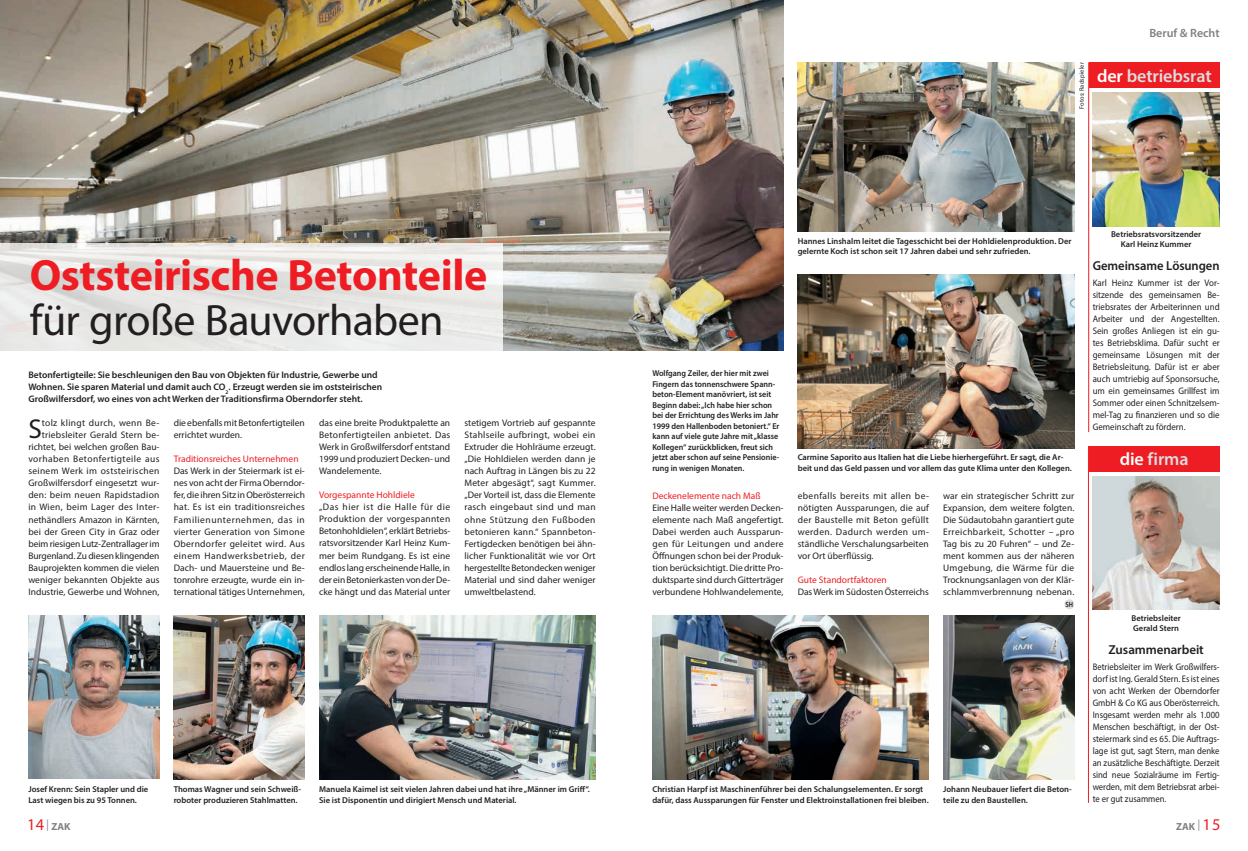
<style>
.page{position:relative;width:1248px;height:851px;background:#fff}
.page>*{position:absolute;margin:0;border:0;box-sizing:border-box;transform-origin:0 0}
.t1{font:700 44px/45px "Myriad Pro";letter-spacing:-.01em;color:#ee1d23}
.t2{font:27.3px "Myriad Pro";color:#231f20}
.t3{font:600 18px "Myriad Pro";letter-spacing:-.01em;color:#dcdddf}
.t4{font:600 13px "Myriad Pro";letter-spacing:-.005em;color:#231f20}
.t5{font:600 12px "Myriad Pro";color:#808285}
.t6{font:700 10.3px "Myriad Pro";letter-spacing:.005em;color:#808285}
.t7{font:9.5px/12px "Myriad Pro";color:#231f20;text-align:justify}
.t8{font:9.5px/12px "Myriad Pro";color:#231f20;text-align:justify;scale:.93 1}
.t9{font:9.5px/12px "Myriad Pro";color:#231f20;text-align:justify;scale:.91 1}
.t10{font:600 9.5px/12px "Myriad Pro";color:#231f20}
.t11{font:9.5px "Myriad Pro";color:#ee1d23}
.t12{font:600 8.5px/10.5px "Myriad Pro";color:#231f20}
.t13{font:600 8.5px/10.5px "Myriad Pro";color:#231f20;scale:.95 1}
.t14{font:600 7.5px "Myriad Pro";color:#231f20;scale:.85 1}
.t15{font:6.4px "Myriad Pro";letter-spacing:.015em;color:#231f20}
.s1{font-weight:400;color:#231f20}
.s2{font-weight:400;font-size:16.4px;color:#ee1d23}
.s3{color:#fff}
</style>
<div class="page">
<hr style="left:1088px;top:446px;width:1px;height:356px;background:#ee1d23">
<hr style="left:1088px;top:62px;width:1px;height:370px;background:#ee1d23">
<img style="left:0;top:0;width:783px;height:350px">
<svg style="left:0;top:244px;width:503px;height:107px;background:#e7e7e5"></svg>
<img style="left:797px;top:62px;width:276px;height:169px">
<img style="left:797px;top:274px;width:277px;height:174px">
<img style="left:28px;top:615px;width:131px;height:163px">
<div style="left:1088px;top:62px;width:131px;height:26px;background:#ee1d23"></div>
<img style="left:1092px;top:92px;width:127px;height:134px">
<div style="left:1088px;top:446px;width:131px;height:25px;background:#ee1d23"></div>
<img style="left:1092px;top:476px;width:127px;height:133px">
<img style="left:174px;top:615px;width:131px;height:164px">
<img style="left:652px;top:615px;width:276px;height:164px">
<div style="left:1064px;top:599px;width:10px;height:10px;background:#dcdddf;border-radius:50%"></div>
<img style="left:943px;top:615px;width:130px;height:164px">
<img style="left:319px;top:615px;width:276px;height:164px">
<p class="t1" style="left:30px;top:251px;width:459px">Oststeirische Betonteile <span class="s1">für große Bauvorhaben</span></p>
<p class="t10" style="left:28px;top:369px;width:355px">Betonfertigteile: Sie beschleunigen den Bau von Objekten für Industrie, Gewerbe und<br>Wohnen. Sie sparen Material und damit auch CO<sub>2</sub>. Erzeugt werden sie im oststeirischen<br>Großwilfersdorf, wo eines von acht Werken der Traditionsfirma Oberndorfer steht.</p>
<p class="t7" style="left:28px;top:417px;width:133px;text-align:right">tolz klingt durch, wenn Be&shy;triebsleiter Gerald Stern be&shy;richtet, bei welchen großen Bau&shy;vorhaben Betonfertigteile aus seinem Werk im oststeirischen<br>Großwilfersdorf eingesetzt wur&shy;den: beim neuen Rapidstadion in Wien, beim Lager des Inter&shy;nethändlers Amazon in Kärnten, bei der Green City in Graz oder beim riesigen Lutz-Zentrallager im<br>Burgenland. Zu diesen klingenden<br>Bauprojekten kommen die vielen weniger bekannten Objekte aus<br>Industrie, Gewerbe und Wohnen,</p>
<p class="t2" style="left:28px;top:412px;width:15px">S</p>
<p class="t7" style="left:174px;top:417px;width:133px">die ebenfalls mit Betonfertigteilen errichtet wurden.</p>
<p class="t11" style="left:174px;top:453px;width:126px">Traditionsreiches Unternehmen</p>
<p class="t7" style="left:174px;top:465px;width:133px">Das Werk in der Steiermark ist ei&shy;nes von acht der Firma Oberndor&shy;fer, die ihren Sitz in Oberösterreich hat. Es ist ein traditionsreiches Familienunternehmen, das in vierter Generation von Simone Oberndorfer geleitet wird. Aus einem Handwerksbetrieb, der Dach- und Mauersteine und Be&shy;tonrohre erzeugte, wurde ein in&shy;ternational tätiges Unternehmen,</p>
<p class="t7" style="left:319px;top:417px;width:133px">das eine breite Produktpalette an Betonfertigteilen anbietet. Das Werk in Großwilfersdorf entstand 1999 und produziert Decken- und Wandelemente.</p>
<p class="t11" style="left:319px;top:489px;width:97px">Vorgespannte Hohldiele</p>
<p class="t7" style="left:319px;top:501px;width:133px">„Das hier ist die Halle für die Produktion der vorgespannten Betonhohldielen“, erklärt Betriebs&shy;ratsvorsitzender Karl Heinz Kum&shy;mer beim Rundgang. Es ist eine endlos lang erscheinende Halle, in der ein Betonierkasten von der De&shy;cke hängt und das Material unter</p>
<p class="t7" style="left:464px;top:417px;width:133px">stetigem Vortrieb auf gespannte Stahlseile aufbringt, wobei ein Extruder die Hohlräume erzeugt. „Die Hohldielen werden dann je nach Auftrag in Längen bis zu 22<br>Meter abgesägt“, sagt Kummer. „Der Vorteil ist, dass die Elemente rasch eingebaut sind und man ohne Stützung den Fußboden betonieren kann.“ Spannbeton-Fertigdecken benötigen bei ähn&shy;licher Funktionalität wie vor Ort hergestellte Betondecken weniger Material und sind daher weniger umweltbelastend.</p>
<p class="t12" style="left:28px;top:783px;width:121px">Josef Krenn: Sein Stapler und die<br>Last wiegen bis zu 95 Tonnen.</p>
<p class="t6" style="left:27px;top:820px;width:45px"><span class="s2">14</span> <sup>|</sup> ZAK</p>
<p class="t12" style="left:174px;top:783px;width:129px">Thomas Wagner und sein Schweiß&shy;roboter produzieren Stahlmatten.</p>
<p class="t12" style="left:319px;top:783px;width:272px">Manuela Kaimel ist seit vielen Jahren dabei und hat ihre „Männer im Grif“.<br>Sie ist Disponentin und dirigiert Mensch und Material.</p>
<p class="t15" style="left:1077px;top:109px;width:48px;rotate:-90deg">Fotos: Radspieler</p>
<p class="t5" style="left:1149px;top:26px;width:72px">Beruf &amp; Recht</p>
<p class="t3" style="left:1096px;top:64px;width:116px"><span class="s3">der</span> betriebsrat</p>
<p class="t12" style="left:797px;top:235px;width:275px">Hannes Linshalm leitet die Tagesschicht bei der Hohldielenproduktion. Der gelernte Koch ist schon seit 17 Jahren dabei und sehr zufrieden.</p>
<p class="t13" style="left:652px;top:368px;width:135px">Wolfgang Zeiler, der hier mit zwei Fingern das tonnenschwere Spann&shy;beton-Element manövriert, ist seit Beginn dabei: „Ich habe hier schon bei der Errichtung des Werks im Jahr 1999 den Hallenboden betoniert.“ Er kann auf viele gute Jahre mit „klasse Kollegen“ zurückblicken, freut sich jetzt aber schon auf seine Pensionie&shy;rung in wenigen Monaten.</p>
<p class="t11" style="left:652px;top:490px;width:110px">Deckenelemente nach Maß</p>
<p class="t7" style="left:652px;top:501px;width:133px">Eine Halle weiter werden Decken&shy;elemente nach Maß angefertigt.<br>Dabei werden auch Aussparun&shy;gen für Leitungen und andere Öfnungen schon bei der Produk&shy;tion berücksichtigt. Die dritte Pro&shy;duktsparte sind durch Gitterträger verbundene Hohlwandelemente,</p>
<p class="t12" style="left:797px;top:452px;width:276px">Carmine Saporito aus Italien hat die Liebe hierhergeführt. Er sagt, die Ar&shy;beit und das Geld passen und vor allem das gute Klima unter den Kollegen.</p>
<p class="t7" style="left:797px;top:489px;width:133px">ebenfalls bereits mit allen be&shy;nötigten Aussparungen, die auf der Baustelle mit Beton gefüllt werden. Dadurch werden um&shy;ständliche Verschalungsarbeiten vor Ort überfüssig.</p>
<p class="t11" style="left:797px;top:574px;width:91px">Gute Standortfaktoren</p>
<p class="t7" style="left:797px;top:585px;width:133px">Das Werk im Südosten Österreichs</p>
<p class="t7" style="left:943px;top:489px;width:133px">war ein strategischer Schritt zur Expansion, dem weitere folgten.<br>Die Südautobahn garantiert gute Erreichbarkeit, Schotter – „pro Tag bis zu 20 Fuhren“ – und Ze&shy;ment kommen aus der näheren Umgebung, die Wärme für die Trocknungsanlagen von der Klär&shy;schlammverbrennung nebenan.</p>
<p class="t14" style="left:1065px;top:599px;width:10px">SH</p>
<p class="t12" style="left:1110px;top:228px;width:92px;text-align:center">Betriebsratsvorsitzender<br>Karl Heinz Kummer</p>
<h3 class="t4" style="left:1092px;top:258px;width:128px">Gemeinsame Lösungen</h3>
<p class="t8" style="left:1092px;top:277px;width:138px">Karl Heinz Kummer ist der Vor&shy;sitzende des gemeinsamen Be&shy;triebsrates der Arbeiterinnen und Arbeiter und der Angestellten.<br>Sein großes Anliegen ist ein gu&shy;tes Betriebsklima. Dafür sucht er gemeinsame Lösungen mit der Betriebsleitung. Dafür ist er aber auch umtriebig auf Sponsorsuche, um ein gemeinsames Grillfest im Sommer oder einen Schnitzelsem&shy;mel-Tag zu fnanzieren und so die Gemeinschaft zu fördern.</p>
<p class="t3" style="left:1119px;top:448px;width:70px"><span class="s3">die</span> firma</p>
<p class="t12" style="left:652px;top:783px;width:278px">Christian Harpf ist Maschinenführer bei den Schalungselementen. Er sorgt dafür, dass Aussparungen für Fenster und Elektroinstallationen frei bleiben.</p>
<p class="t12" style="left:943px;top:783px;width:130px">Johann Neubauer liefert die Beton&shy;teile zu den Baustellen.</p>
<p class="t12" style="left:1131px;top:612px;width:51px">Betriebsleiter<br>Gerald Stern</p>
<h3 class="t4" style="left:1108px;top:641px;width:97px">Zusammenarbeit</h3>
<p class="t9" style="left:1092px;top:660px;width:141px">Betriebsleiter im Werk Großwilfers&shy;dorf ist Ing. Gerald Stern. Es ist eines von acht Werken der Oberndorfer GmbH &amp; Co KG aus Oberösterreich.<br>Insgesamt werden mehr als 1.000<br>Menschen beschäftigt, in der Ost&shy;steiermark sind es 65. Die Auftrags&shy;lage ist gut, sagt Stern, man denke an zusätzliche Beschäftigte. Derzeit sind neue Sozialräume im Fertig&shy;werden, mit dem Betriebsrat arbei&shy;te er gut zusammen.</p>
<p class="t6" style="left:1175px;top:820px;width:46px">ZAK <sup>|</sup> <span class="s2">15</span></p>
</div>
